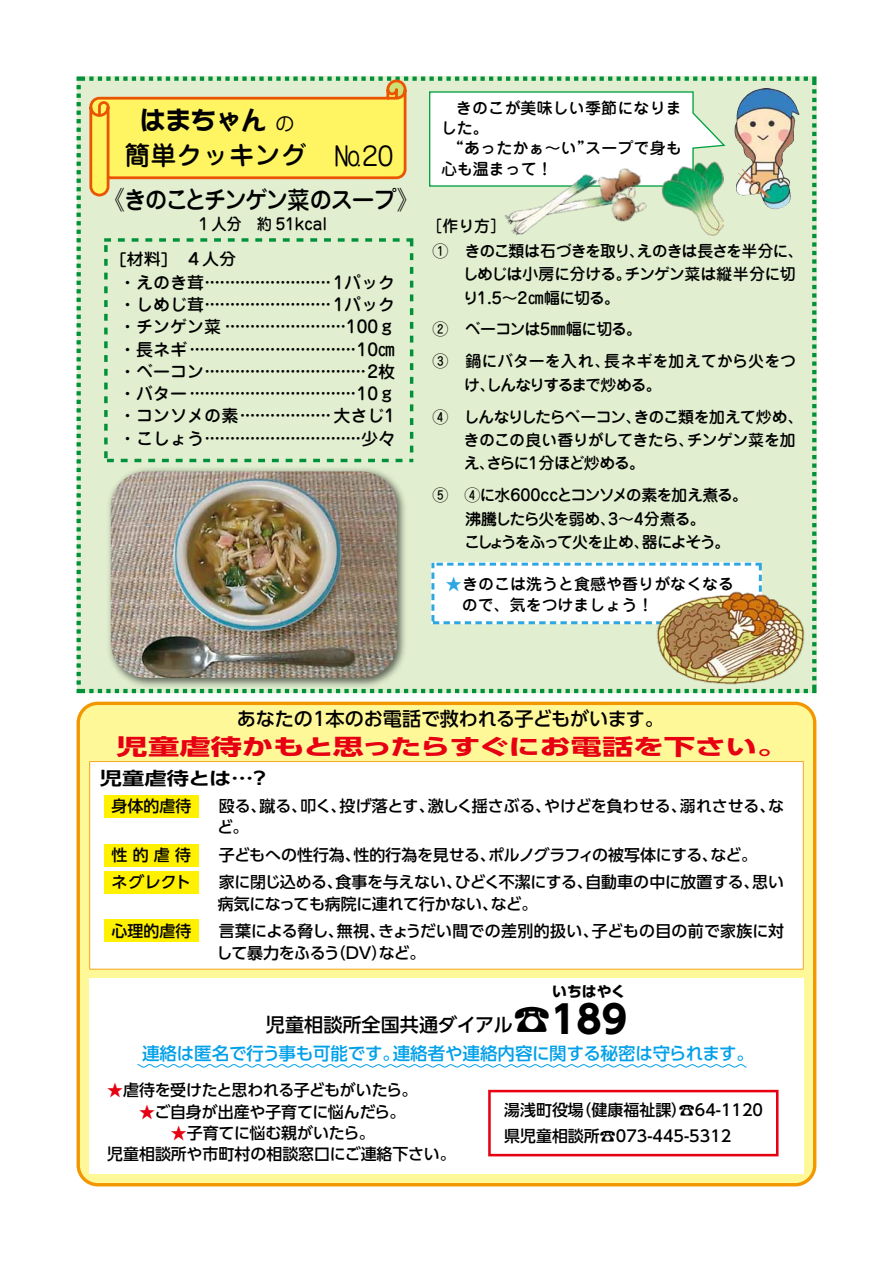
<style>
.page{position:relative;width:893px;height:1263px;background:#fff}
.page>*{position:absolute;margin:0;border:0;box-sizing:border-box;transform-origin:0 0}
.t1{font:500 26.1px "Jun 34 Pro";color:#000}
.t2{font:25.2px "DFPOP1 Std W12";color:#000}
.t3{font:500 24.45px "Jun 34 Pro";letter-spacing:-.085em;color:#000;scale:.93 1}
.t4{font:700 21.9px "UD Shin Go Pro";letter-spacing:-.015em;color:#e60012;scale:1.43 1}
.t5{font:500 19.2px "UD Shin Go Pro";letter-spacing:-.005em;color:#000}
.t6{font:700 17.85px "UD Shin Go Pro De";color:#000;scale:1.25 1}
.t7{font:500 17.55px "UD Shin Go Pro";letter-spacing:-.01em;color:#00a0e9}
.t8{font:500 16.95px/22.4px "Jun 34 Pro";color:#000;text-align:justify}
.t9{font:500 16.2px "Jun 34 Pro";color:#000;scale:1.05 1}
.t10{font:500 15.9px/21.3px "UD Shin Go Pro";letter-spacing:-.005em;color:#000}
.t11{font:500 15.9px/23.4px "Jun 34 Pro";letter-spacing:-.055em;color:#000}
.t12{font:500 15.9px/32px "Jun 34 Pro";letter-spacing:-.08em;color:#000}
.t13{font:500 15.9px/32px "Jun 34 Pro";letter-spacing:-.005em;color:#000}
.t14{font:500 15.9px/23.4px "Jun 34 Pro";letter-spacing:-.045em;color:#000}
.t15{font:500 15.9px/21.3px "Jun 34 Pro";letter-spacing:.005em;color:#000}
.t16{font:500 15.9px "Jun 34 Pro";letter-spacing:-.025em;color:#000}
.t17{font:500 15.9px "Jun 34 Pro";letter-spacing:.01em;color:#000}
.t18{font:500 15.9px "Jun 34 Pro";letter-spacing:.015em;color:#000}
.t19{font:500 15.9px "Jun 34 Pro";color:#000;scale:.95 1}
.t20{font:700 14.85px "UD Shin Go Pro";letter-spacing:-.01em;color:#000}
.s1{font-family:"Jun 201 Pro";font-size:19.5px}
.s2{font-family:"Jun 201 Pro";font-weight:400;font-size:25.8px}
.s3{color:#2ea7e0}
.s4{font-weight:700;font-size:38.25px}
.s5{color:#e60012}
.s6{font-family:"Koz Go Pro";font-weight:400}
</style>
<div class="page">
<div style="left:77px;top:77px;width:739px;height:616px;background:#e1eecf"></div>
<svg style="left:431px;top:563px;width:331px;height:61px"></svg>
<svg style="left:77px;top:702px;width:739px;height:484px;background:#fded88"></svg>
<svg style="left:89px;top:761px;width:715px;height:208px"></svg>
<div style="left:89px;top:978px;width:715px;height:196px;background:#fff"></div>
<svg style="left:488px;top:1090px;width:290px;height:66px"></svg>
<svg style="left:428px;top:91px;width:298px;height:96px"></svg>
<svg style="left:88px;top:78px;width:320px;height:120px;background:#f1e57b"></svg>
<div style="left:105px;top:795px;width:94px;height:22px;background:#fff100"></div>
<div style="left:105px;top:844px;width:94px;height:22px;background:#fff100"></div>
<div style="left:105px;top:871px;width:94px;height:22px;background:#fff100"></div>
<div style="left:105px;top:919px;width:94px;height:22px;background:#fff100"></div>
<img style="left:735px;top:88px;width:64px;height:121px">
<div style="left:104px;top:238px;width:309px;height:224px;background:#e1eecf"></div>
<img style="left:103px;top:456px;width:308px;height:235px">
<img style="left:111px;top:471px;width:286px;height:207px">
<img style="left:654px;top:582px;width:151px;height:112px">
<svg style="left:137px;top:1064px;width:610px;height:4px"></svg>
<img style="left:661px;top:157px;width:63px;height:79px">
<img style="left:504px;top:175px;width:109px;height:60px">
<img style="left:588px;top:156px;width:71px;height:74px">
<h2 class="t2" style="left:141px;top:106px;width:156px">はまちゃん<span class="s1">の</span></h2>
<h1 class="t1" style="left:124px;top:135px;width:271px">簡単クッキング <span class="s2">№20</span></h1>
<h3 class="t3" style="left:102px;top:180px;width:342px">《きのことチンゲン菜のスープ》</h3>
<p class="t18" style="left:456px;top:95px;width:227px">きのこが美味しい季節になりま</p>
<p class="t16" style="left:441px;top:116px;width:49px">した。</p>
<p class="t17" style="left:448px;top:136px;width:235px">“あったかぁ～い”スープで身も</p>
<p class="t16" style="left:441px;top:156px;width:113px">心も温まって！</p>
<p class="t19" style="left:196px;top:211px;width:139px">１人分　約 51kcal</p>
<p class="t16" style="left:426px;top:213px;width:81px">［作り方］</p>
<p class="t9" style="left:119px;top:246px;width:113px">[材料]　４人分</p>
<p class="t8" style="left:119px;top:269px;width:278px">・えのき茸························· 1パック・しめじ茸························· 1パック・チンゲン菜 ························100ｇ・長ネギ·································10㎝・ベーコン································2枚・バター·································10ｇ・コンソメの素·················· 大さじ1・こしょう·······························少々</p>
<p class="t11" style="left:463px;top:237px;width:342px;text-indent:-30px">① きのこ類は石づきを取り、えのきは長さを半分に、しめじは小房に分ける。チンゲン菜は縦半分に切り1.5～2㎝幅に切る。</p>
<p class="t13" style="left:432px;top:312px;width:365px">② ベーコンは5㎜幅に切る。<br>③ 鍋にバターを入れ、長ネギを加えてから火をつ</p>
<p class="t12" style="left:432px;top:367px;width:373px;text-indent:32px">け、しんなりするまで炒める。<br>④ しんなりしたらベーコン、きのこ類を加えて炒め、</p>
<p class="t14" style="left:463px;top:427px;width:334px">きのこの良い香りがしてきたら、チンゲン菜を加え、さらに1分ほど炒める。</p>
<p class="t11" style="left:464px;top:482px;width:286px;text-indent:-32px">⑤　④に水600ccとコンソメの素を加え煮る。沸騰したら火を弱め、3～4分煮る。<br>こしょうをふって火を止め、器によそう。</p>
<p class="t15" style="left:462px;top:571px;width:274px;text-indent:-16px"><span class="s3">★</span>きのこは洗うと食感や香りがなくなるので、気をつけましょう！</p>
<p class="t5" style="left:237px;top:703px;width:429px">あなたの1本のお電話で救われる子どもがいます。</p>
<h3 class="t4" style="left:117px;top:729px;width:471px">児童虐待かもと思ったらすぐにお電話を下さい。</h3>
<p class="t6" style="left:100px;top:764px;width:138px">児童虐待とは…？</p>
<p class="t10" style="left:112px;top:795px;width:81px">身体的虐待</p>
<p class="t10" style="left:217px;top:795px;width:569px">殴る、蹴る、叩く、投げ落とす、激しく揺さぶる、やけどを負わせる、溺れさせる、など。</p>
<p class="t10" style="left:112px;top:843px;width:81px">性的虐待</p>
<p class="t10" style="left:219px;top:843px;width:540px">子どもへの性行為、性的行為を見せる、ポルノグラフィの被写体にする、など。</p>
<p class="t10" style="left:111px;top:871px;width:81px">ネグレクト</p>
<p class="t10" style="left:218px;top:871px;width:568px">家に閉じ込める、食事を与えない、ひどく不潔にする、自動車の中に放置する、思い病気になっても病院に連れて行かない、など。</p>
<p class="t10" style="left:112px;top:920px;width:81px">心理的虐待</p>
<p class="t10" style="left:217px;top:920px;width:569px">言葉による脅し、無視、きょうだい間での差別的扱い、子どもの目の前で家族に対して暴力をふるう（ＤＶ）など。</p>
<p class="t20" style="left:552px;top:979px;width:75px">いちはやく</p>
<p class="t5" style="left:266px;top:1009px;width:363px">児童相談所全国共通ダイアル<span class="s4">☎189</span></p>
<p class="t7" style="left:142px;top:1039px;width:613px">連絡は匿名で行う事も可能です。連絡者や連絡内容に関する秘密は守られます。</p>
<p class="t10" style="left:107px;top:1079px;width:350px"><span class="s5">★</span>虐待を受けたと思われる子どもがいたら。<br>　　<span class="s5">★</span>ご自身が出産や子育てに悩んだら。<br>　　　　<span class="s5">★</span>子育てに悩む親がいたら。<br>児童相談所や市町村の相談窓口にご連絡下さい。</p>
<p class="t10" style="left:504px;top:1097px;width:260px;line-height:25.5px">湯浅町役場（健康福祉課）<span class="s6">☎</span>64-1120県児童相談所<span class="s6">☎</span>073-445-5312</p>
</div>
